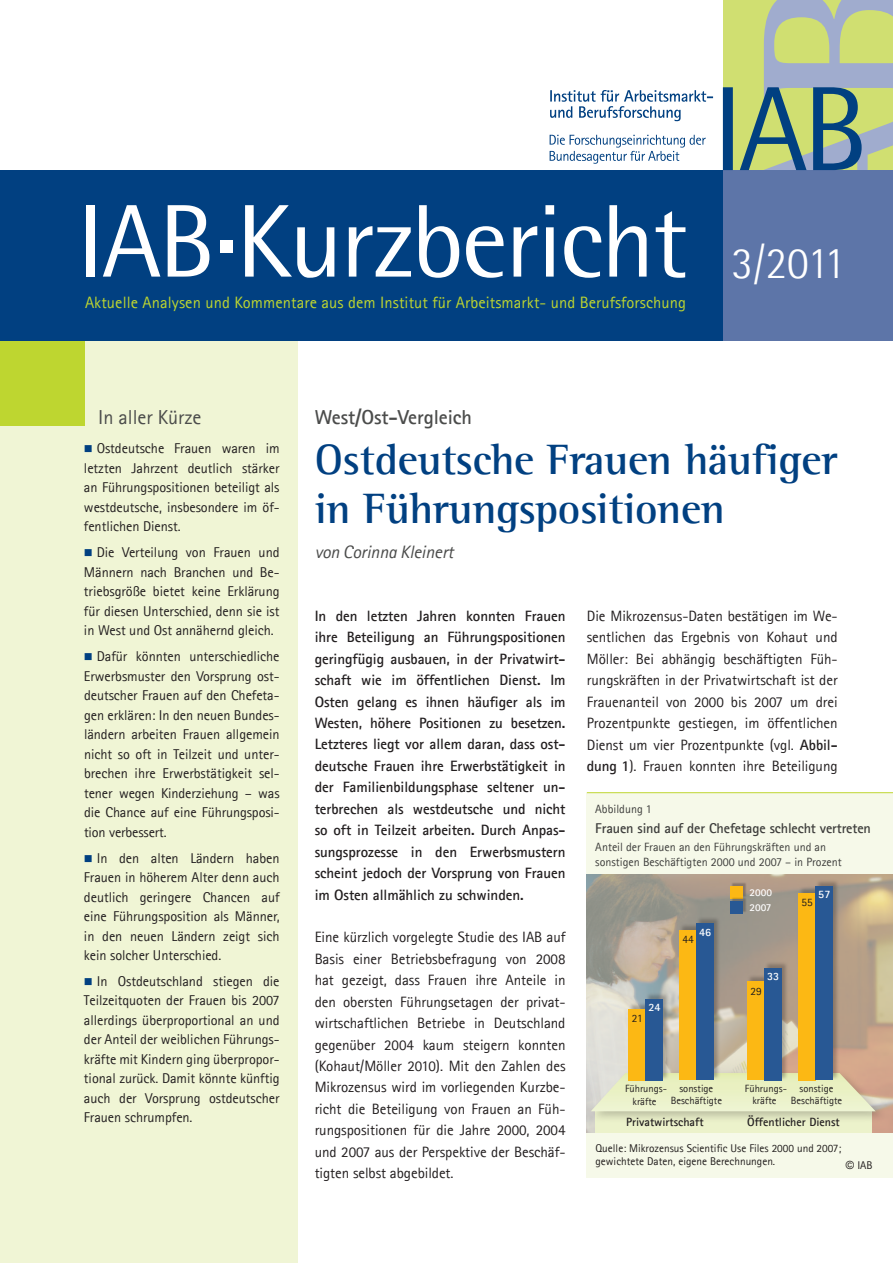
<style>
.page{position:relative;width:893px;height:1263px;background:#fff}
.page>*{position:absolute;margin:0;border:0;box-sizing:border-box;transform-origin:0 0}
.t1{font:103.5px "Agfa Rotis Semisans";letter-spacing:-.025em;color:#fff}
.t2{font:300 45px "Agfa Rotis Semisans";color:#fff}
.t3{font:700 43.5px/49.5px "Agfa Rotis Semi Serif";letter-spacing:-.01em;color:#014081}
.t4{font:700 20.25px "Agfa Rotis Sans Serif";letter-spacing:-.005em;color:#4b4c4b}
.t5{font:20.25px "Agfa Rotis Sans Serif";letter-spacing:-.005em;color:#4b4c4b}
.t6{font:italic 18px "Agfa Rotis Sans Serif";letter-spacing:-.01em;color:#4b4c4b}
.t7{font:16.5px "Agfa Rotis Sans Serif";letter-spacing:.005em;color:#bed630}
.t8{font:15px/21.5px "Agfa Rotis Sans Serif";letter-spacing:-.005em;color:#231f20;text-align:justify}
.t9{font:700 15px/21.5px "Agfa Rotis Sans Serif";letter-spacing:-.005em;color:#231f20;text-align:justify}
.t10{font:14.25px/19.5px "Agfa Rotis Sans Serif";letter-spacing:-.005em;color:#231f20;text-align:justify}
.t11{font:700 14.25px "Agfa Rotis Sans Serif";letter-spacing:-.01em;color:#3e3e3c}
.t12{font:12px/14.4px "Agfa Rotis Sans Serif";color:#3e3e3c}
.t13{font:700 12px "Agfa Rotis Sans Serif";color:#231f20}
.t14{font:11.25px/13.5px "Agfa Rotis Sans Serif";color:#221e1d}
.t15{font:700 11.25px "Agfa Rotis Sans Serif";color:#fff}
.t16{font:10.5px/12.6px "Agfa Rotis Sans Serif";color:#231f20;text-align:center}
.t17{font:700 10.5px/15px "Agfa Rotis Sans Serif";color:#fff}
.s1{color:#014081}
.s2{font-weight:700}
.s3{font-family:"Arial"}
</style>
<div class="page">
<div style="left:0;top:340px;width:298px;height:923px;background:#f0f5d5"></div>
<div style="left:0;top:340px;width:85px;height:85px;background:#bed630"></div>
<div style="left:0;top:170px;width:723px;height:170px;background:#014081"></div>
<div style="left:723px;top:170px;width:170px;height:170px;background:#5d75a8"></div>
<svg style="left:550px;top:90px;width:163px;height:31px"></svg>
<svg style="left:550px;top:135px;width:156px;height:29px"></svg>
<svg style="left:723px;top:0;width:170px;height:170px;background:#a2b78d"></svg>
<div style="left:220px;top:240px;width:13px;height:13px;background:#fff"></div>
<div style="left:587px;top:793px;width:306px;height:385px;background:#f6f9e9"></div>
<hr style="left:587px;top:792px;width:306px;height:1px;background:#bed630">
<img style="left:587px;top:874px;width:306px;height:258px">
<div style="left:595px;top:1111px;width:276px;height:22px;background:#ecf2cb"></div>
<div style="left:587px;top:1069px;width:299px;height:54px;background:#231f20;opacity:.25"></div>
<svg style="left:591px;top:1073px;width:285px;height:38px;background:#e6e9c3"></svg>
<div style="left:679px;top:923px;width:24px;height:157px;background:#231f20;opacity:.3"></div>
<div style="left:679px;top:930px;width:18px;height:150px;background:#fcb814"></div>
<div style="left:696px;top:917px;width:25px;height:163px;background:#231f20;opacity:.3"></div>
<div style="left:697px;top:924px;width:17px;height:156px;background:#285894"></div>
<div style="left:747px;top:974px;width:25px;height:106px;background:#231f20;opacity:.3"></div>
<div style="left:747px;top:981px;width:18px;height:99px;background:#fcb814"></div>
<div style="left:764px;top:961px;width:25px;height:119px;background:#231f20;opacity:.3"></div>
<div style="left:765px;top:968px;width:17px;height:112px;background:#285894"></div>
<div style="left:798px;top:886px;width:25px;height:194px;background:#231f20;opacity:.3"></div>
<div style="left:798px;top:893px;width:18px;height:187px;background:#fcb814"></div>
<div style="left:815px;top:879px;width:25px;height:201px;background:#231f20;opacity:.3"></div>
<div style="left:816px;top:886px;width:17px;height:194px;background:#285894"></div>
<div style="left:731px;top:882px;width:16px;height:16px;background:#231f20;opacity:.3"></div>
<div style="left:730px;top:886px;width:13px;height:13px;background:#fcb814"></div>
<div style="left:731px;top:897px;width:16px;height:16px;background:#231f20;opacity:.3"></div>
<div style="left:730px;top:901px;width:13px;height:13px;background:#285894"></div>
<div style="left:628px;top:1002px;width:25px;height:78px;background:#231f20;opacity:.3"></div>
<div style="left:629px;top:1009px;width:17px;height:71px;background:#fcb814"></div>
<div style="left:646px;top:992px;width:24px;height:88px;background:#231f20;opacity:.3"></div>
<div style="left:646px;top:999px;width:17px;height:81px;background:#285894"></div>
<h1 class="t1" style="left:78px;top:181px;width:612px">IAB Kurzbericht</h1>
<p class="t7" style="left:85px;top:292px;width:602px">Aktuelle Analysen und Kommentare aus dem Institut für Arbeitsmarkt- und Berufsforschung</p>
<h2 class="t2" style="left:731px;top:237px;width:116px">3/2011</h2>
<h3 class="t5" style="left:98px;top:405px;width:105px">In aller Kürze</h3>
<h3 class="t4" style="left:315px;top:405px;width:159px">West/Ost-Vergleich</h3>
<h3 class="t3" style="left:315px;top:434px;width:524px">Ostdeutsche Frauen häufiger in Führungspositionen</h3>
<p class="t6" style="left:315px;top:541px;width:140px">von Corinna Kleinert</p>
<p class="t10" style="left:84px;top:439px;width:197px"><span class="s1">■</span> Ostdeutsche Frauen waren im letzten Jahrzent deutlich stärker an Führungspositionen beteiligt als westdeutsche, insbesondere im öf&shy;fentlichen Dienst.</p>
<p class="t10" style="left:84px;top:543px;width:197px"><span class="s1">■</span> Die Verteilung von Frauen und Männern nach Branchen und Be&shy;triebsgröße bietet keine Erklärung für diesen Unterschied, denn sie ist in West und Ost annähernd gleich.</p>
<p class="t10" style="left:84px;top:646px;width:197px"><span class="s1">■</span> Dafür könnten unterschiedliche Erwerbsmuster den Vorsprung ost&shy;deutscher Frauen auf den Chefeta&shy;gen erklären: In den neuen Bundes&shy;ländern arbeiten Frauen allgemein nicht so oft in Teilzeit und unter&shy;brechen ihre Erwerbstätigkeit sel&shy;tener wegen Kinderziehung – was die Chance auf eine Führungsposi&shy;tion verbessert.</p>
<p class="t10" style="left:84px;top:848px;width:197px"><span class="s1">■</span> In den alten Ländern haben Frauen in höherem Alter denn auch deutlich geringere Chancen auf eine Führungsposition als Männer, in den neuen Ländern zeigt sich kein solcher Unterschied.</p>
<p class="t10" style="left:84px;top:971px;width:197px"><span class="s1">■</span> In Ostdeutschland stiegen die Teilzeitquoten der Frauen bis 2007 allerdings überproportional an und der Anteil der weiblichen Führungs&shy;kräfte mit Kindern ging überpropor&shy;tional zurück. Damit könnte künftig auch der Vorsprung ostdeutscher Frauen schrumpfen.</p>
<p class="t9" style="left:315px;top:605px;width:252px">In den letzten Jahren konnten Frauen ihre Beteiligung an Führungspositionen geringfügig ausbauen, in der Privatwirt&shy;schaft wie im öffentlichen Dienst. Im Osten gelang es ihnen häufiger als im Westen, höhere Positionen zu besetzen.<br>Letzteres liegt vor allem daran, dass ost&shy;deutsche Frauen ihre Erwerbstätigkeit in der Familienbildungsphase seltener un&shy;terbrechen als westdeutsche und nicht so oft in Teilzeit arbeiten. Durch Anpas&shy;sungsprozesse in den Erwerbsmustern scheint jedoch der Vorsprung von Frauen im Osten allmählich zu schwinden.</p>
<p class="t8" style="left:315px;top:926px;width:252px">Eine kürzlich vorgelegte Studie des IAB auf Basis einer Betriebsbefragung von 2008 hat gezeigt, dass Frauen ihre Anteile in den obersten Führungsetagen der privat&shy;wirtschaftlichen Betriebe in Deutschland gegenüber 2004 kaum steigern konnten (Kohaut/Möller 2010). Mit den Zahlen des Mikrozensus wird im vorliegenden Kurzbe&shy;richt die Beteiligung von Frauen an Füh&shy;rungspositionen für die Jahre 2000, 2004 und 2007 aus der Perspektive der Beschäf&shy;tigten selbst abgebildet.</p>
<p class="t8" style="left:587px;top:605px;width:252px">Die Mikrozensus-Daten bestätigen im We&shy;sentlichen das Ergebnis von Kohaut und Möller: Bei abhängig beschäftigten Füh&shy;rungskräften in der Privatwirtschaft ist der Frauenanteil von 2000 bis 2007 um drei Prozentpunkte gestiegen, im öffentlichen Dienst um vier Prozentpunkte (vgl. <span class="s2">Abbil&shy;dung 1</span>). Frauen konnten ihre Beteiligung</p>
<p class="t12" style="left:595px;top:801px;width:58px">Abbildung 1</p>
<p class="t11" style="left:595px;top:819px;width:277px">Frauen sind auf der Chefetage schlecht vertreten</p>
<p class="t12" style="left:595px;top:840px;width:248px">Anteil der Frauen an den Führungskräften und an sonstigen Beschäftigten 2000 und 2007 – in Prozent</p>
<p class="t17" style="left:749px;top:885px;width:24px">2000<br>2007</p>
<p class="t15" style="left:818px;top:887px;width:14px">57</p>
<p class="t14" style="left:801px;top:895px;width:13px">55</p>
<p class="t15" style="left:699px;top:925px;width:14px">46</p>
<p class="t14" style="left:682px;top:933px;width:13px">44</p>
<p class="t15" style="left:767px;top:969px;width:14px">33</p>
<p class="t14" style="left:750px;top:984px;width:13px">29</p>
<p class="t15" style="left:648px;top:1000px;width:14px">24</p>
<p class="t14" style="left:632px;top:1011px;width:12px">21</p>
<p class="t16" style="left:671px;top:1082px;width:53px">sonstige<br>Beschäftigte</p>
<p class="t16" style="left:745px;top:1082px;width:43px">Führungs&shy;kräfte</p>
<p class="t16" style="left:791px;top:1082px;width:53px">sonstige<br>Beschäftigte</p>
<p class="t16" style="left:625px;top:1082px;width:43px">Führungs&shy;kräfte</p>
<p class="t13" style="left:626px;top:1115px;width:79px">Privatwirtschaft</p>
<p class="t13" style="left:747px;top:1115px;width:94px">Öffentlicher Dienst</p>
<p class="t14" style="left:595px;top:1141px;width:247px">Quelle: Mikrozensus Scientific Use Files 2000 und 2007; gewichtete Daten, eigene Berechnungen.</p>
<p class="t14" style="left:846px;top:1158px;width:28px"><span class="s3">©</span> IAB</p>
</div>
